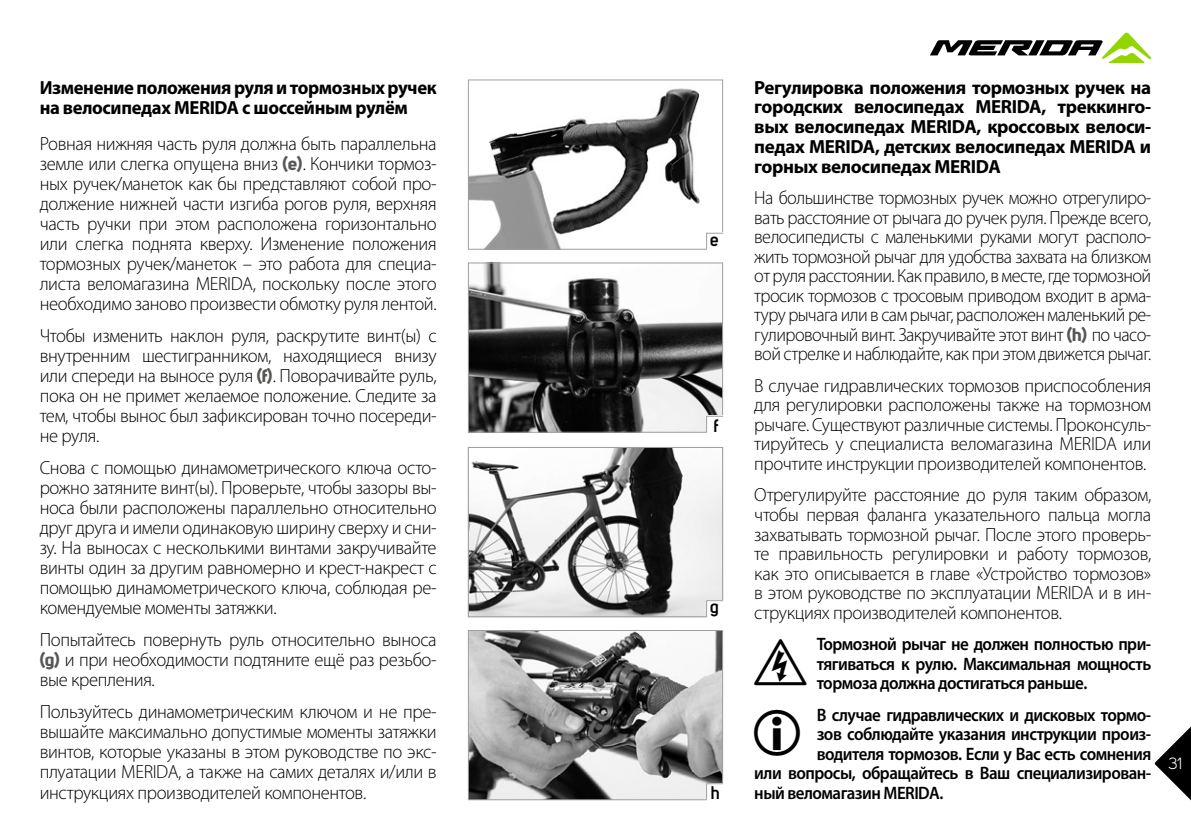
<style>
.page{position:relative;width:1191px;height:840px;background:#fff}
.page>*{position:absolute;margin:0;border:0;box-sizing:border-box;transform-origin:0 0}
.t1{font:46.4px "Picto";color:#000}
.t2{font:46px "Picto";color:#000}
.t3{font:300 19px/20px "Myriad Pro";letter-spacing:-.02em;color:#000;text-align:justify}
.t4{font:300 19px/19.6px "Myriad Pro";letter-spacing:-.02em;color:#000;text-align:justify;scale:.96 1}
.t5{font:700 19px/19.8px "Myriad Pro";letter-spacing:-.02em;color:#000}
.t6{font:600 18px/19.4px "Myriad Pro";letter-spacing:-.03em;color:#000;text-align:justify;scale:.94 1}
.t7{font:700 18px "Uni Sans Semi";color:#000}
.t8{font:16px "Uni Sans Book";color:#fff}
.s1{font-family:"Uni Sans Bold";font-weight:400;font-size:18px;color:#575756}
</style>
<div class="page">
<svg style="left:1154px;top:726px;width:37px;height:73px"></svg>
<svg style="left:930px;top:33px;width:221px;height:30px"></svg>
<img style="left:470px;top:631px;width:251px;height:166px">
<div style="left:468px;top:629px;width:255px;height:170px;border:1px solid #9f9f9f"></div>
<img style="left:470px;top:264px;width:251px;height:166px">
<div style="left:468px;top:262px;width:255px;height:170px;border:1px solid #9f9f9f"></div>
<img style="left:470px;top:88px;width:230px;height:159px">
<div style="left:468px;top:79px;width:255px;height:170px;border:1px solid #9f9f9f"></div>
<img style="left:470px;top:448px;width:251px;height:167px">
<div style="left:468px;top:446px;width:255px;height:171px;border:1px solid #9f9f9f"></div>
<svg style="left:705px;top:232px;width:18px;height:18px"></svg>
<svg style="left:705px;top:415px;width:18px;height:18px"></svg>
<svg style="left:705px;top:599px;width:19px;height:19px"></svg>
<svg style="left:705px;top:782px;width:19px;height:18px"></svg>
<p class="t5" style="left:40px;top:77px;width:398px">Изменение положения руля и тормозных ручек на велосипедах MERIDA с шоссейным рулём</p>
<p class="t3" style="left:40px;top:133px;width:398px">Ровная нижняя часть руля должна быть параллельна земле или слегка опущена вниз <span class="s1">(e)</span>. Кончики тормоз&shy;ных ручек/манеток как бы представляют собой про&shy;должение нижней части изгиба рогов руля, верхняя часть ручки при этом расположена горизонтально или слегка поднята кверху. Изменение положения тормозных ручек/манеток – это работа для специа&shy;листа веломагазина MERIDA, поскольку после этого необходимо заново произвести обмотку руля лентой.</p>
<p class="t3" style="left:40px;top:325px;width:398px">Чтобы изменить наклон руля, раскрутите винт(ы) с внутренним шестигранником, находящиеся внизу или спереди на выносе руля <span class="s1">(f)</span>. Поворачивайте руль, пока он не примет желаемое положение. Следите за тем, чтобы вынос был зафиксирован точно посереди&shy;не руля.</p>
<p class="t3" style="left:40px;top:457px;width:398px">Снова с помощью динамометрического ключа осто&shy;рожно затяните винт(ы). Проверьте, чтобы зазоры вы&shy;носа были расположены параллельно относительно друг друга и имели одинаковую ширину сверху и сни&shy;зу. На выносах с несколькими винтами закручивайте винты один за другим равномерно и крест-накрест с помощью динамометрического ключа, соблюдая ре&shy;комендуемые моменты затяжки.</p>
<p class="t3" style="left:40px;top:629px;width:398px">Попытайтесь повернуть руль относительно выноса <span class="s1">(g)</span> и при необходимости подтяните ещё раз резьбо&shy;вые крепления.</p>
<p class="t3" style="left:40px;top:701px;width:398px">Пользуйтесь динамометрическим ключом и не пре&shy;вышайте максимально допустимые моменты затяжки винтов, которые указаны в этом руководстве по экс&shy;плуатации MERIDA, а также на самих деталях и/или в инструкциях производителей компонентов.</p>
<p class="t7" style="left:710px;top:229px;width:10px">e</p>
<p class="t7" style="left:713px;top:414px;width:6px">f</p>
<p class="t7" style="left:710px;top:595px;width:11px">g</p>
<p class="t7" style="left:711px;top:781px;width:11px">h</p>
<p class="t5" style="left:754px;top:77px;width:398px;text-align:justify">Регулировка положения тормозных ручек на городских велосипедах MERIDA, треккинго&shy;вых велосипедах MERIDA, кроссовых велоси&shy;педах MERIDA, детских велосипедах MERIDA и горных велосипедах MERIDA</p>
<p class="t4" style="left:754px;top:188px;width:415px">На большинстве тормозных ручек можно отрегулиро&shy;вать расстояние от рычага до ручек руля. Прежде всего, велосипедисты с маленькими руками могут располо&shy;жить тормозной рычаг для удобства захвата на близком от руля расстоянии. Как правило, в месте, где тормозной тросик тормозов с тросовым приводом входит в арма&shy;туру рычага или в сам рычаг, расположен маленький ре&shy;гулировочный винт. Закручивайте этот винт <span class="s1">(h)</span> по часо&shy;вой стрелке и наблюдайте, как при этом движется рычаг.</p>
<p class="t3" style="left:754px;top:375px;width:398px;line-height:19.4px">В случае гидравлических тормозов приспособления для регулировки расположены также на тормозном рычаге. Существуют различные системы. Проконсуль&shy;тируйтесь у специалиста веломагазина MERIDA или прочтите инструкции производителей компонентов.</p>
<p class="t3" style="left:754px;top:485px;width:398px">Отрегулируйте расстояние до руля таким образом, чтобы первая фаланга указательного пальца могла захватывать тормозной рычаг. После этого проверь&shy;те правильность регулировки и работу тормозов, как это описывается в главе «Устройство тормозов» в этом руководстве по эксплуатации MERIDA и в ин&shy;струкциях производителей компонентов.</p>
<h2 class="t2" style="left:754px;top:639px;width:40px">G</h2>
<p class="t6" style="left:816px;top:633px;width:357px">Тормозной рычаг не должен полностью при&shy;тягиваться к рулю. Максимальная мощность тормоза должна достигаться раньше.</p>
<h1 class="t1" style="left:754px;top:709px;width:40px">I</h1>
<p class="t6" style="left:816px;top:704px;width:357px">В случае гидравлических и дисковых тормо-</p>
<p class="t6" style="left:816px;top:723px;width:357px">зов соблюдайте указания инструкции произ-</p>
<p class="t6" style="left:816px;top:743px;width:357px">водителя тормозов. Если у Вас есть сомнения</p>
<p class="t6" style="left:754px;top:762px;width:424px">или вопросы, обращайтесь в Ваш специализирован-</p>
<p class="t6" style="left:754px;top:782px;width:203px">ный веломагазин MERIDA.</p>
<p class="t8" style="left:1168px;top:753px;width:15px">31</p>
</div>
